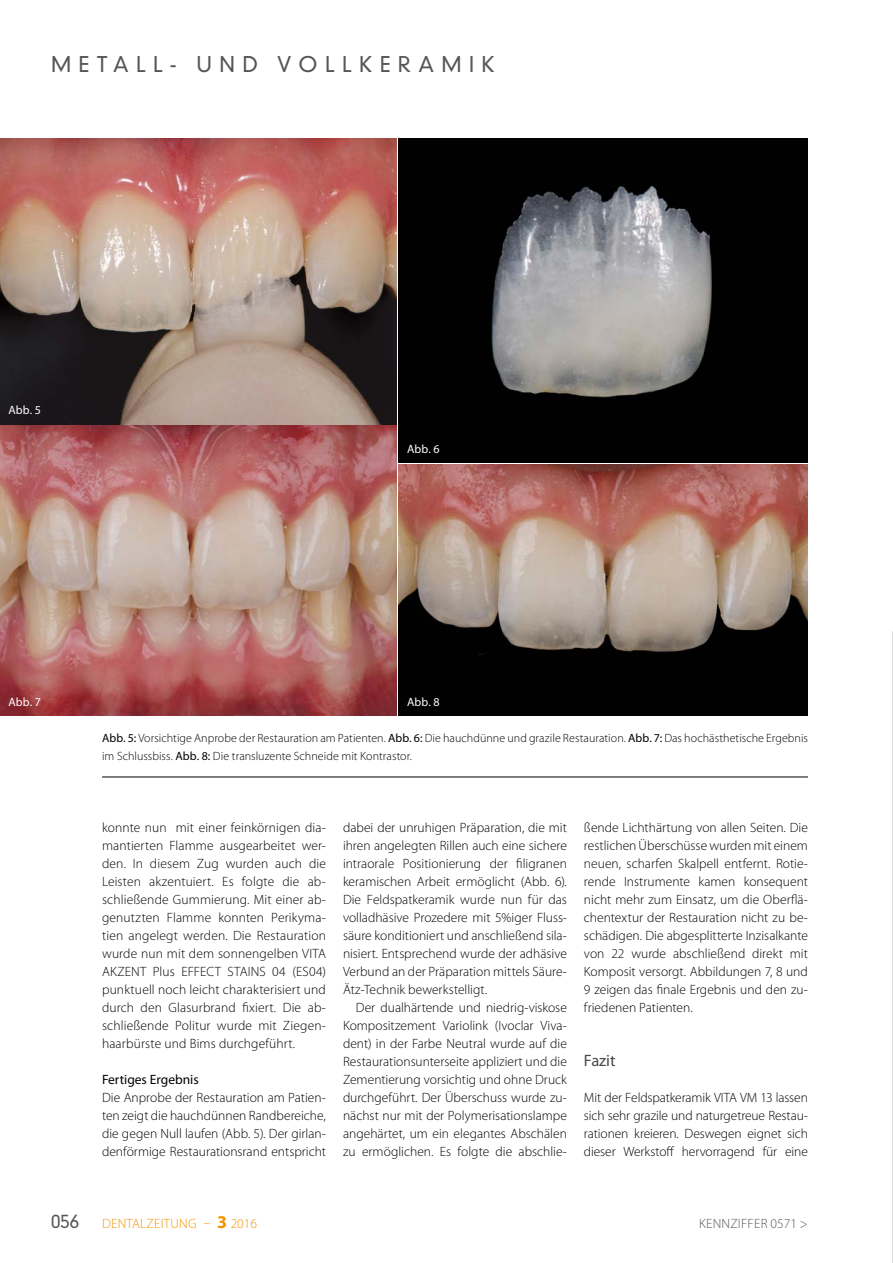
<style>
.page{position:relative;width:893px;height:1263px;background:#fff}
.page>*{position:absolute;margin:0;border:0;box-sizing:border-box;transform-origin:0 0}
.t1{font:300 21px "DIN Neuzeit Grotesk";letter-spacing:.35em;color:#565655}
.t2{font:300 18px "DIN Neuzeit Grotesk";color:#565655}
.t3{font:16.5px "Myriad Pro";letter-spacing:-.005em;color:#484847}
.t4{font:300 13.5px/18px "Myriad Pro";color:#000;text-align:justify}
.t5{font:300 13.5px "Myriad Pro";letter-spacing:.02em;color:#f39300}
.t6{font:13.5px "Myriad Pro";color:#000}
.t7{font:300 13.5px "Myriad Pro";letter-spacing:.02em;color:#565655}
.t8{font:300 12px/18px "Myriad Pro";letter-spacing:.005em;color:#000}
.t9{font:12px "Myriad Pro";letter-spacing:.01em;color:#fff}
.s1{font-weight:400}
.s2{font-weight:700;font-size:18px}
</style>
<div class="page">
<img style="left:0;top:139px;width:396px;height:285px">
<img style="left:399px;top:139px;width:409px;height:324px">
<img style="left:0;top:426px;width:396px;height:289px">
<img style="left:399px;top:465px;width:409px;height:250px">
<hr style="left:102px;top:777px;width:706px;height:1px;background:#000">
<svg style="left:892px;top:631px;width:1px;height:632px"></svg>
<h1 class="t1" style="left:51px;top:52px;width:445px">METALL- UND VOLLKERAMIK</h1>
<p class="t9" style="left:9px;top:403px;width:34px">Abb. 5</p>
<p class="t9" style="left:407px;top:442px;width:34px">Abb. 6</p>
<p class="t9" style="left:9px;top:694px;width:34px">Abb. 7</p>
<p class="t9" style="left:407px;top:694px;width:34px">Abb. 8</p>
<p class="t8" style="left:102px;top:729px;width:707px"><span class="s1">Abb. 5:</span> Vorsichtige Anprobe der Restauration am Patienten. <span class="s1">Abb. 6:</span> Die hauchdünne und grazile Restauration. <span class="s1">Abb. 7:</span> Das hochästhetische Ergebnis im Schlussbiss. <span class="s1">Abb. 8:</span> Die transluzente Schneide mit Kontrastor.</p>
<p class="t4" style="left:102px;top:818px;width:225px">konnte nun mit einer feinkörnigen dia&shy;mantierten Flamme ausgearbeitet wer&shy;den. In diesem Zug wurden auch die Leisten akzentuiert. Es folgte die ab&shy;schließende Gummierung. Mit einer ab&shy;genutzten Flamme konnten Perikyma&shy;tien angelegt werden. Die Restauration wurde nun mit dem sonnengelben VITA AKZENT Plus EFFECT STAINS 04 (ES04) punktuell noch leicht charakterisiert und durch den Glasurbrand fixiert. Die ab&shy;schließende Politur wurde mit Ziegen&shy;haarbürste und Bims durchgeführt.</p>
<p class="t6" style="left:102px;top:1071px;width:98px">Fertiges Ergebnis</p>
<p class="t4" style="left:102px;top:1088px;width:225px">Die Anprobe der Restauration am Patien&shy;ten zeigt die hauchdünnen Randbereiche, die gegen Null laufen (Abb. 5). Der girlan&shy;denförmige Restaurationsrand entspricht</p>
<p class="t4" style="left:343px;top:818px;width:225px;text-align:left">dabei der unruhigen Präparation, die mit ihren angelegten Rillen auch eine sichere intraorale Positionierung der filigranen keramischen Arbeit ermöglicht (Abb. 6).<br>Die Feldspatkeramik wurde nun für das volladhäsive Prozedere mit 5%iger Fluss&shy;säure konditioniert und anschließend sila&shy;nisiert. Entsprechend wurde der adhäsive Verbund an der Präparation mittels Säure-- Ätz-Technik bewerkstelligt.</p>
<p class="t4" style="left:343px;top:998px;width:225px;text-indent:13px">Der dualhärtende und niedrig-viskose Kompositzement Variolink (Ivoclar Viva&shy;dent) in der Farbe Neutral wurde auf die Restaurationsunterseite appliziert und die Zementierung vorsichtig und ohne Druck durchgeführt. Der Überschuss wurde zu&shy;nächst nur mit der Polymerisationslampe angehärtet, um ein elegantes Abschälen zu ermöglichen. Es folgte die abschlie-</p>
<p class="t4" style="left:584px;top:818px;width:225px">ßende Lichthärtung von allen Seiten. Die restlichen Überschüsse wurden mit einem neuen, scharfen Skalpell entfernt. Rotie&shy;rende Instrumente kamen konsequent nicht mehr zum Einsatz, um die Oberflä&shy;chentextur der Restauration nicht zu be&shy;schädigen. Die abgesplitterte Inzisalkante von 22 wurde abschließend direkt mit Komposit versorgt. Abbildungen 7, 8 und 9 zeigen das finale Ergebnis und den zu&shy;friedenen Patienten.</p>
<p class="t3" style="left:584px;top:1050px;width:33px">Fazit</p>
<p class="t4" style="left:584px;top:1088px;width:225px">Mit der Feldspatkeramik VITA VM 13 lassen sich sehr grazile und naturgetreue Restau&shy;rationen kreieren. Deswegen eignet sich dieser Werkstoff hervorragend für eine</p>
<h2 class="t2" style="left:51px;top:1210px;width:30px">056</h2>
<p class="t5" style="left:102px;top:1215px;width:156px">DENTALZEITUNG – <span class="s2">3</span> 2016</p>
<p class="t7" style="left:699px;top:1215px;width:110px">KENNZIFFER 0571 &gt;</p>
</div>
